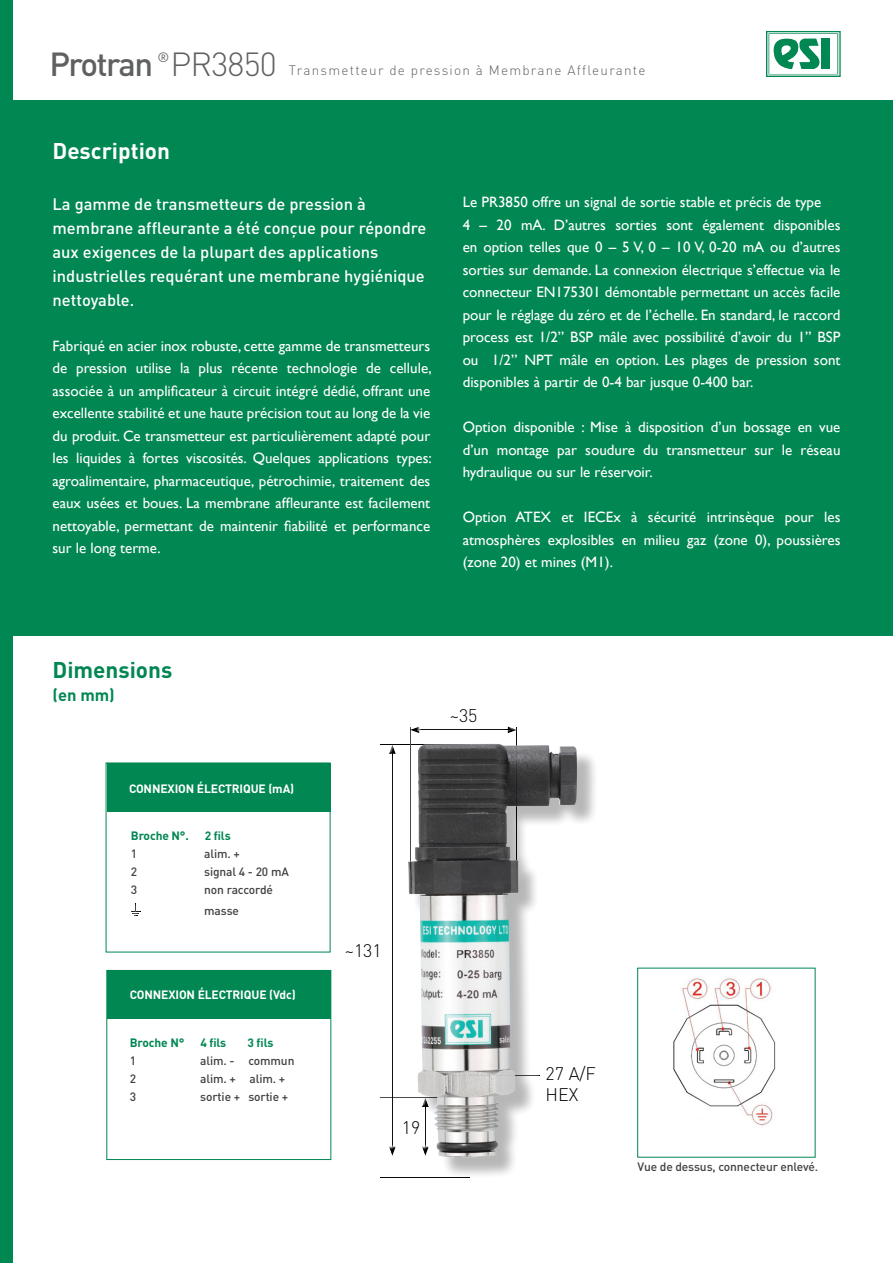
<style>
.page{position:relative;width:893px;height:1263px;background:#fff}
.page>*{position:absolute;margin:0;border:0;box-sizing:border-box;transform-origin:0 0}
.t1{font:500 33px "DINOT";letter-spacing:-.05em;color:#5f6062}
.t2{font:700 22.5px "DINOT";color:#fff}
.t3{font:700 22.5px "DINOT";color:#008752}
.t4{font:300 18px/21px "DINOT";color:#000}
.t5{font:500 16.5px/24px "DINOT";color:#fff}
.t6{font:700 16.5px "DINOT";color:#008752}
.t7{font:15px/22.5px "Gill Sans";color:#fff;text-align:justify}
.t8{font:300 13.5px "DINOT";letter-spacing:.09em;color:#5f6062}
.t9{font:13.5px "DINOT";color:#5f6062}
.t10{font:500 12px/21px "DINOT";letter-spacing:-.01em;color:#414042}
.t11{font:700 12px "DINOT";letter-spacing:-.01em;color:#fff}
.t12{font:700 12px "DINOT";letter-spacing:-.01em;color:#008752}
.s1{font-weight:300}
</style>
<div class="page">
<svg style="left:766px;top:31px;width:74px;height:46px"></svg>
<div style="left:0;top:0;width:13px;height:1263px;background:#008752"></div>
<div style="left:13px;top:100px;width:880px;height:535px;background:#008752"></div>
<hr style="left:378px;top:743px;width:94px;height:2px;background:#000;opacity:.75">
<hr style="left:409px;top:724px;width:4px;height:146px;background:#fff">
<hr style="left:409px;top:725px;width:3px;height:146px;background:#000;opacity:.75">
<hr style="left:515px;top:725px;width:3px;height:146px;background:#000;opacity:.75">
<hr style="left:378px;top:1176px;width:94px;height:3px;background:#000;opacity:.75">
<hr style="left:378px;top:1097px;width:94px;height:2px;background:#000;opacity:.75">
<div style="left:386px;top:742px;width:12px;height:414px;background:#fff"></div>
<div style="left:387px;top:744px;width:11px;height:413px;background:#000;opacity:.75"></div>
<div style="left:409px;top:724px;width:109px;height:12px;background:#000;opacity:.75"></div>
<div style="left:412px;top:748px;width:187px;height:431px;background:#000;opacity:.3"></div>
<img style="left:407px;top:744px;width:152px;height:413px">
<img style="left:673px;top:976px;width:103px;height:150px">
<div style="left:106px;top:970px;width:225px;height:190px;background:#fff;border:1px solid #008752"></div>
<div style="left:107px;top:763px;width:223px;height:49px;background:#008752"></div>
<svg style="left:131px;top:903px;width:10px;height:13px"></svg>
<div style="left:107px;top:970px;width:224px;height:48px;background:#008752"></div>
<div style="left:661px;top:1120px;width:91px;height:27px;background:#fff"></div>
<p class="t9" style="left:158px;top:48px;width:13px">®</p>
<h1 class="t1" style="left:50px;top:42px;width:229px">Protran <span class="s1">PR3850</span></h1>
<p class="t8" style="left:289px;top:61px;width:358px">Transmetteur de pression à Membrane Affleurante</p>
<h2 class="t2" style="left:52px;top:136px;width:119px">Description</h2>
<p class="t5" style="left:52px;top:191px;width:375px">La gamme de transmetteurs de pression à membrane affleurante a été conçue pour répondre aux exigences de la plupart des applications industrielles requérant une membrane hygiénique nettoyable.</p>
<p class="t7" style="left:52px;top:334px;width:381px">Fabriqué en acier inox robuste, cette gamme de transmetteurs de pression utilise la plus récente technologie de cellule, associée à un amplificateur à circuit intégré dédié, offrant une excellente stabilité et une haute précision tout au long de la vie du produit. Ce transmetteur est particulièrement adapté pour les liquides à fortes viscosités. Quelques applications types: agroalimentaire, pharmaceutique, pétrochimie, traitement des eaux usées et boues. La membrane affleurante est facilement nettoyable, permettant de maintenir fiabilité et performance sur le long terme.</p>
<p class="t7" style="left:463px;top:191px;width:379px;text-align:left">Le PR3850 offre un signal de sortie stable et précis de type<br>4 – 20 mA. D’autres sorties sont également disponibles en option telles que 0 – 5 V, 0 – 10 V, 0-20 mA ou d’autres sorties sur demande. La connexion électrique s’effectue via le connecteur EN175301 démontable permettant un accès facile pour le réglage du zéro et de l’échelle. En standard, le raccord process est 1/2’’ BSP mâle avec possibilité d’avoir du 1’’ BSP ou 1/2’’ NPT mâle en option. Les plages de pression sont disponibles à partir de 0-4 bar jusque 0-400 bar.</p>
<p class="t7" style="left:463px;top:416px;width:379px">Option disponible : Mise à disposition d’un bossage en vue d’un montage par soudure du transmetteur sur le réseau hydraulique ou sur le réservoir.</p>
<p class="t7" style="left:463px;top:506px;width:379px">Option ATEX et IECEx à sécurité intrinsèque pour les atmosphères explosibles en milieu gaz (zone 0), poussières (zone 20) et mines (M1).</p>
<h2 class="t3" style="left:52px;top:655px;width:121px">Dimensions</h2>
<p class="t6" style="left:52px;top:683px;width:64px">(en mm)</p>
<p class="t11" style="left:129px;top:780px;width:167px">CONNEXION ÉLECTRIQUE (mA)</p>
<p class="t12" style="left:131px;top:827px;width:60px">Broche N°.</p>
<p class="t12" style="left:205px;top:827px;width:27px">2 fils</p>
<p class="t10" style="left:131px;top:843px;width:8px">1</p>
<p class="t10" style="left:204px;top:843px;width:37px">alim. +</p>
<p class="t10" style="left:131px;top:861px;width:8px">2</p>
<p class="t10" style="left:204px;top:861px;width:86px">signal 4 - 20 mA</p>
<p class="t10" style="left:131px;top:879px;width:8px">3</p>
<p class="t10" style="left:204px;top:879px;width:70px">non raccordé masse</p>
<p class="t11" style="left:130px;top:987px;width:167px">CONNEXION ÉLECTRIQUE (Vdc)</p>
<p class="t12" style="left:130px;top:1034px;width:56px">Broche N°</p>
<p class="t12" style="left:200px;top:1034px;width:27px">4 fils</p>
<p class="t12" style="left:247px;top:1034px;width:27px">3 fils</p>
<p class="t10" style="left:130px;top:1049px;width:8px">1</p>
<p class="t10" style="left:200px;top:1049px;width:96px">alim. - commun</p>
<p class="t10" style="left:130px;top:1067px;width:8px">2</p>
<p class="t10" style="left:200px;top:1067px;width:87px">alim. + alim. +</p>
<p class="t10" style="left:130px;top:1085px;width:8px">3</p>
<p class="t10" style="left:200px;top:1085px;width:89px">sortie + sortie +</p>
<p class="t4" style="left:450px;top:704px;width:29px">~35</p>
<p class="t4" style="left:345px;top:939px;width:39px">~131</p>
<p class="t4" style="left:402px;top:1116px;width:20px">19</p>
<p class="t4" style="left:546px;top:1062px;width:52px">27 A/F<br>HEX</p>
<p class="t10" style="left:638px;top:1156px;width:182px">Vue de dessus, connecteur enlevé.</p>
</div>
